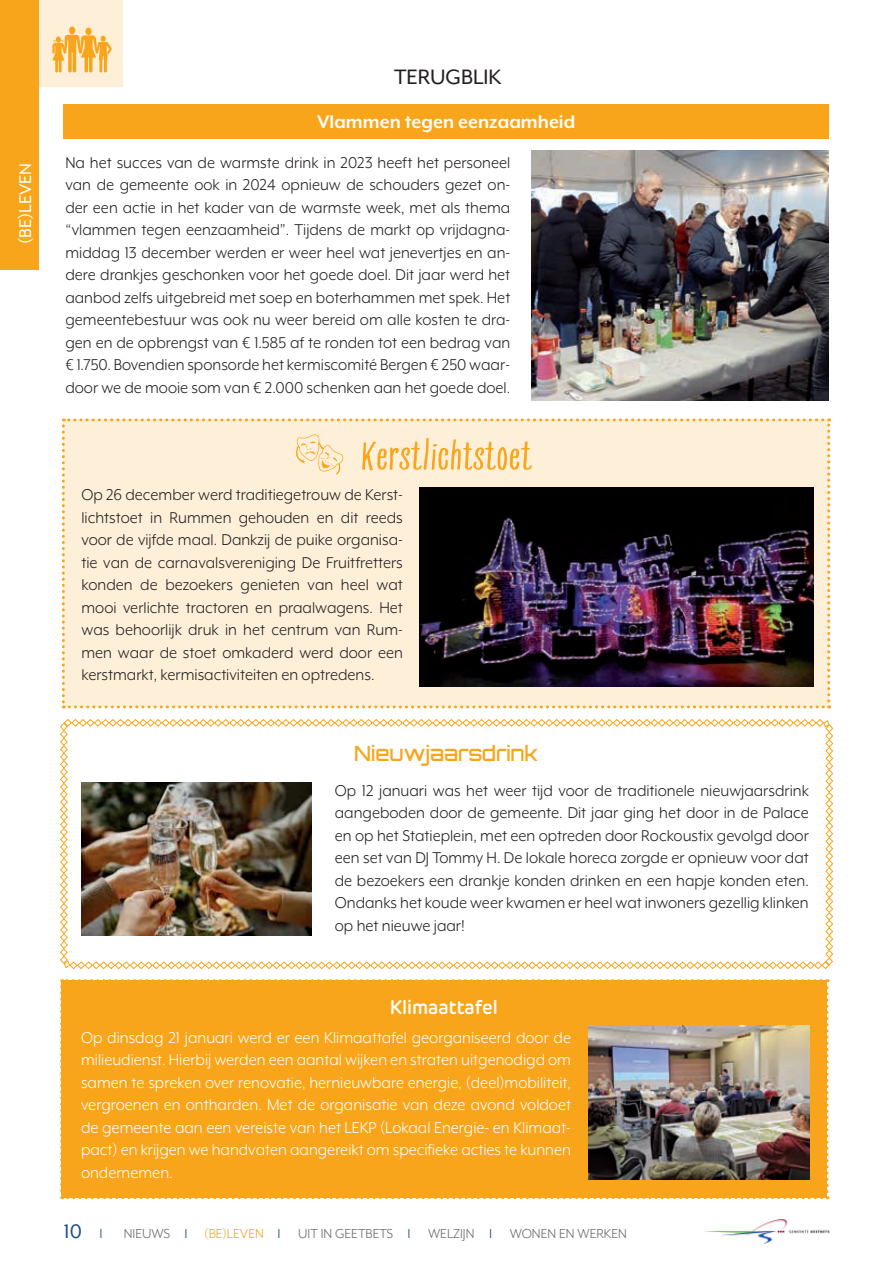
<style>
.page{position:relative;width:893px;height:1263px;background:#fff}
.page>*{position:absolute;margin:0;border:0;box-sizing:border-box;transform-origin:0 0}
.t1{font:condensed 39px "Six Hands";color:#f9a51b;scale:1.45 1}
.t2{font:24px "Mr Eaves XL Mod OT";color:#231f20}
.t3{font:22.5px "Mr Eaves XL Mod OT";color:#214d88}
.t4{font:700 21px "Mr Eaves XL Mod OT";color:#fff}
.t5{font:500 21px "Orbitron";color:#f9a51b}
.t6{font:600 19.5px "New Rubrik";color:#fff}
.t7{font:19.5px "Mr Eaves XL Mod OT";color:#fff}
.t8{font:18px/22.5px "Mr Eaves XL Mod OT";color:#231f20;text-align:justify}
.t9{font:18px/22.5px "Mr Eaves XL Mod OT";color:#fff;text-align:justify}
.t10{font:15px "Mr Eaves XL Mod OT";color:#6c6d70}
.s1{color:#214d88}
.s2{color:#f9a51b}
</style>
<div class="page">
<img style="left:704px;top:1219px;width:126px;height:25px">
<div style="left:32px;top:0;width:91px;height:86px;background:#feefd8"></div>
<div style="left:0;top:0;width:38px;height:269px;background:#f9a51b"></div>
<svg style="left:52px;top:27px;width:60px;height:45px"></svg>
<div style="left:63px;top:104px;width:766px;height:34px;background:#f9a51b"></div>
<img style="left:531px;top:151px;width:298px;height:250px">
<svg style="left:60px;top:719px;width:773px;height:250px"></svg>
<img style="left:81px;top:782px;width:230px;height:153px">
<div style="left:60px;top:979px;width:769px;height:220px;background:#f9a51b"></div>
<img style="left:589px;top:1026px;width:220px;height:153px">
<svg style="left:62px;top:418px;width:768px;height:290px;background:#b0a195"></svg>
<p class="t7" style="left:15px;top:244px;width:82px;rotate:-90deg">(BE)LEVEN</p>
<h2 class="t2" style="left:394px;top:64px;width:109px">TERUGBLIK</h2>
<p class="t4" style="left:317px;top:110px;width:260px">Vlammen tegen eenzaamheid</p>
<p class="t8" style="left:65px;top:151px;width:446px">Na het succes van de warmste drink in 2023 heeft het personeel van de gemeente ook in 2024 opnieuw de schouders gezet on&shy;der een actie in het kader van de warmste week, met als thema “vlammen tegen eenzaamheid”. Tijdens de markt op vrijdagna&shy;middag 13 december werden er weer heel wat jenevertjes en an&shy;dere drankjes geschonken voor het goede doel. Dit jaar werd het aanbod zelfs uitgebreid met soep en boterhammen met spek. Het gemeentebestuur was ook nu weer bereid om alle kosten te dra&shy;gen en de opbrengst van € 1.585 af te ronden tot een bedrag van € 1.750. Bovendien sponsorde het kermiscomité Bergen € 250 waar&shy;door we de mooie som van € 2.000 schenken aan het goede doel.</p>
<h1 class="t1" style="left:361px;top:429px;width:119px">Kerstlichtstoet</h1>
<p class="t8" style="left:81px;top:484px;width:323px">Op 26 december werd traditiegetrouw de Kerst&shy;lichtstoet in Rummen gehouden en dit reeds voor de vijfde maal. Dankzij de puike organisa&shy;tie van de carnavalsvereniging De Fruitfretters konden de bezoekers genieten van heel wat mooi verlichte tractoren en praalwagens. Het was behoorlijk druk in het centrum van Rum&shy;men waar de stoet omkaderd werd door een kerstmarkt, kermisactiviteiten en optredens.</p>
<p class="t5" style="left:354px;top:741px;width:185px">Nieuwjaarsdrink</p>
<p class="t8" style="left:335px;top:779px;width:475px">Op 12 januari was het weer tijd voor de traditionele nieuwjaarsdrink aangeboden door de gemeente. Dit jaar ging het door in de Palace en op het Statieplein, met een optreden door Rockoustix gevolgd door een set van DJ Tommy H. De lokale horeca zorgde er opnieuw voor dat de bezoekers een drankje konden drinken en een hapje konden eten.<br>Ondanks het koude weer kwamen er heel wat inwoners gezellig klinken op het nieuwe jaar!</p>
<p class="t6" style="left:390px;top:995px;width:110px">Klimaattafel</p>
<p class="t9" style="left:81px;top:1026px;width:492px">Op dinsdag 21 januari werd er een Klimaattafel georganiseerd door de milieudienst. Hierbij werden een aantal wijken en straten uitgenodigd om samen te spreken over renovatie, hernieuwbare energie, (deel)mobiliteit, vergroenen en ontharden. Met de organisatie van deze avond voldoet de gemeente aan een vereiste van het LEKP (Lokaal Energie- en Klimaat&shy;pact) en krijgen we handvaten aangereikt om specifieke acties te kunnen ondernemen.</p>
<p class="t3" style="left:64px;top:1219px;width:20px">10</p>
<p class="t10" style="left:124px;top:1225px;width:505px">NIEUWS <span class="s1">❘</span> <span class="s2">(BE)LEVEN</span> <span class="s1">❘</span> UIT IN GEETBETS <span class="s1">❘</span> WELZIJN <span class="s1">❘</span> WONEN EN WERKEN</p>
</div>
